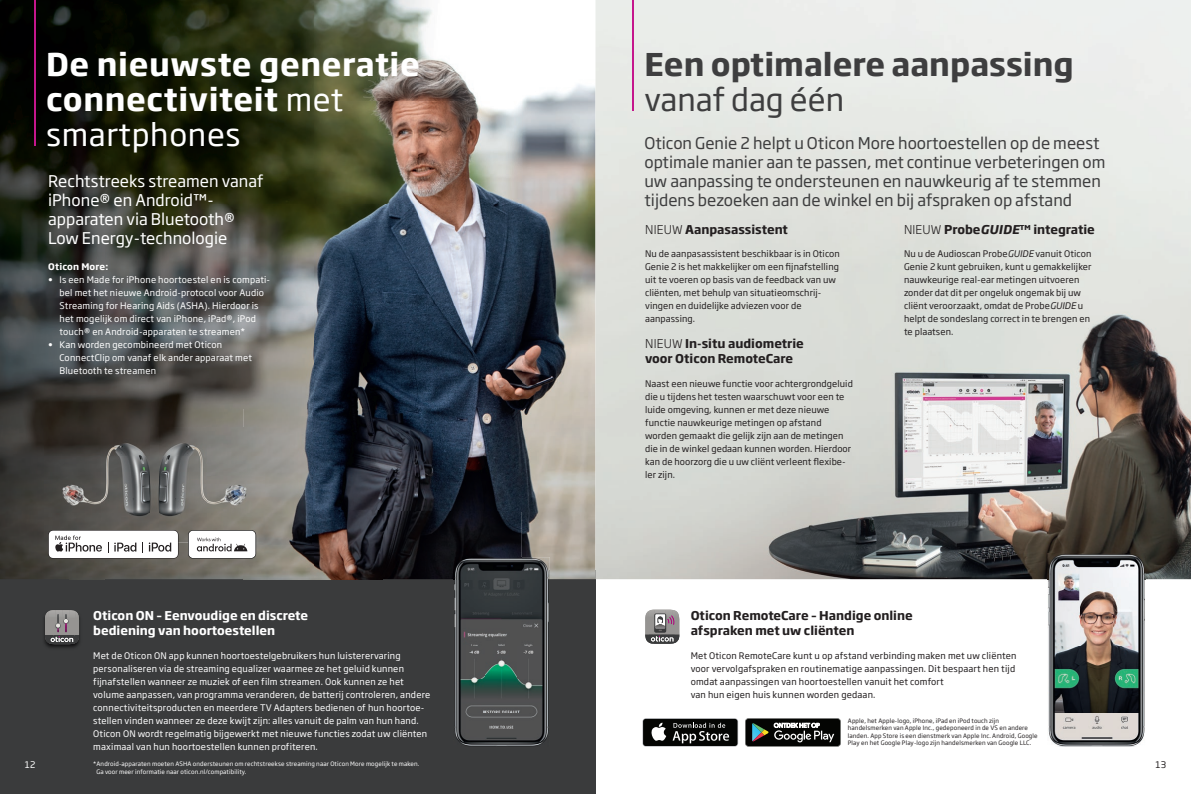
<style>
.page{position:relative;width:1191px;height:794px;background:#fff}
.page>*{position:absolute;margin:0;border:0;box-sizing:border-box;transform-origin:0 0}
.t1{font:700 31px/35px "Soho Gothic Pro";letter-spacing:.02em;color:#fff}
.t2{font:700 31px "Soho Gothic Pro";color:#3e3e3f}
.t3{font:31px "Soho Gothic Pro";color:#3e3e3f}
.t4{font:16px/19px "Soho Gothic Pro";color:#3e3e3f}
.t5{font:16px/19px "Soho Gothic Pro";color:#fff}
.t6{font:700 12px/15px "Soho Gothic Pro";color:#231f20}
.t7{font:700 12px/15px "Soho Gothic Pro";color:#fff}
.t8{font:9px/13px "Soho Gothic Pro";letter-spacing:.01em;color:#231f20}
.t9{font:9px/13px "Soho Gothic Pro";letter-spacing:.02em;color:#fff}
.t10{font:700 9px "Soho Gothic Pro";letter-spacing:.02em;color:#fff}
.t11{font:6px/7.5px "Soho Gothic Pro";letter-spacing:.02em;color:#231f20}
.t12{font:6px/8px "Soho Gothic Pro";letter-spacing:.02em;color:#fff}
.s1{font-weight:400}
.s2{font-weight:300}
.s3{font-style:italic}
</style>
<div class="page">
<div style="left:0;top:571px;width:595px;height:223px;background:#3a3b3c"></div>
<img style="left:522px;top:0;width:669px;height:579px">
<img style="left:44px;top:617px;width:36px;height:31px">
<svg style="left:45px;top:610px;width:34px;height:34px"></svg>
<img style="left:0;top:0;width:522px;height:409px">
<img style="left:244px;top:409px;width:278px;height:170px">
<img style="left:0;top:409px;width:244px;height:34px">
<img style="left:0;top:443px;width:69px;height:136px">
<img style="left:69px;top:542px;width:175px;height:37px">
<img style="left:159px;top:427px;width:106px;height:86px">
<img style="left:159px;top:513px;width:106px;height:29px">
<img style="left:45px;top:427px;width:114px;height:115px">
<svg style="left:645px;top:609px;width:34px;height:34px"></svg>
<svg style="left:642px;top:718px;width:96px;height:28px"></svg>
<div style="left:643px;top:719px;width:94px;height:27px;background:#040503;border-radius:3px"></div>
<svg style="left:651px;top:722px;width:15px;height:19px"></svg>
<svg style="left:672px;top:722px;width:57px;height:21px"></svg>
<svg style="left:745px;top:718px;width:95px;height:28px;background:#363937"></svg>
<img style="left:1047px;top:553px;width:98px;height:193px">
<img style="left:454px;top:579px;width:96px;height:168px">
<img style="left:454px;top:579px;width:64px;height:1px">
<img style="left:522px;top:557px;width:28px;height:22px">
<img style="left:454px;top:557px;width:68px;height:22px">
<svg style="left:48px;top:530px;width:130px;height:28px"></svg>
<svg style="left:188px;top:530px;width:68px;height:28px"></svg>
<hr style="left:632px;top:0;width:2px;height:51px;background:#c5168c">
<hr style="left:632px;top:51px;width:2px;height:60px;background:#c5168c">
<hr style="left:34px;top:0;width:2px;height:51px;background:#c5168c">
<hr style="left:34px;top:51px;width:2px;height:95px;background:#c5168c">
<h1 class="t1" style="left:46px;top:45px;width:375px">De nieuwste generatie connectiviteit <span class="s1">met smartphones</span></h1>
<h2 class="t5" style="left:48px;top:171px;width:217px">Rechtstreeks streamen vanaf iPhone® en Android™- apparaten via Bluetooth®<br>Low Energy-technologie</h2>
<p class="t10" style="left:48px;top:260px;width:62px">Oticon More:</p>
<p class="t9" style="left:60px;top:273px;width:212px;text-indent:-11px">• Is een Made for iPhone hoortoestel en is compati&shy;bel met het nieuwe Android-protocol voor Audio Streaming for Hearing Aids (ASHA). Hierdoor is het mogelijk om direct van iPhone, iPad®, iPod touch® en Android-apparaten te streamen*</p>
<p class="t9" style="left:60px;top:338px;width:194px;text-indent:-11px">• Kan worden gecombineerd met Oticon<br>ConnectClip om vanaf elk ander apparaat met<br>Bluetooth te streamen</p>
<h1 class="t2" style="left:644px;top:40px;width:431px">Een optimalere aanpassing</h1>
<h1 class="t3" style="left:644px;top:75px;width:201px">vanaf dag één</h1>
<p class="t4" style="left:644px;top:133px;width:462px">Oticon Genie 2 helpt u Oticon More hoortoestellen op de meest optimale manier aan te passen, met continue verbeteringen om uw aanpassing te ondersteunen en nauwkeurig af te stemmen tijdens bezoeken aan de winkel en bij afspraken op afstand</p>
<h3 class="t6" style="left:645px;top:221px;width:144px"><span class="s2">NIEUW</span> Aanpasassistent</h3>
<p class="t8" style="left:645px;top:247px;width:196px">Nu de aanpasassistent beschikbaar is in Oticon Genie 2 is het makkelijker om een fijnafstelling uit te voeren op basis van de feedback van uw cliënten, met behulp van situatieomschrij&shy;vingen en duidelijke adviezen voor de aanpassing.</p>
<h3 class="t6" style="left:904px;top:221px;width:192px"><span class="s2">NIEUW</span> Probe<span class="s3">GUIDE</span>™ integratie</h3>
<p class="t8" style="left:904px;top:247px;width:189px">Nu u de Audioscan Probe<span class="s3">GUIDE</span> vanuit Oticon Genie 2 kunt gebruiken, kunt u gemakkelijker nauwkeurige real-ear metingen uitvoeren zonder dat dit per ongeluk ongemak bij uw cliënt veroorzaakt, omdat de Probe<span class="s3">GUIDE</span> u helpt de sondeslang correct in te brengen en te plaatsen.</p>
<h3 class="t6" style="left:645px;top:335px;width:160px"><span class="s2">NIEUW</span> In-situ audiometrie voor Oticon RemoteCare</h3>
<p class="t8" style="left:645px;top:376px;width:209px">Naast een nieuwe functie voor achtergrondgeluid die u tijdens het testen waarschuwt voor een te luide omgeving, kunnen er met deze nieuwe functie nauwkeurige metingen op afstand worden gemaakt die gelijk zijn aan de metingen die in de winkel gedaan kunnen worden. Hierdoor kan de hoorzorg die u uw cliënt verleent flexibe&shy;ler zijn.</p>
<h3 class="t7" style="left:93px;top:607px;width:216px">Oticon ON – Eenvoudige en discrete bediening van hoortoestellen</h3>
<p class="t9" style="left:93px;top:648px;width:339px">Met de Oticon ON app kunnen hoortoestelgebruikers hun luisterervaring personaliseren via de streaming equalizer waarmee ze het geluid kunnen fijnafstellen wanneer ze muziek of een film streamen. Ook kunnen ze het volume aanpassen, van programma veranderen, de batterij controleren, andere connectiviteitsproducten en meerdere TV Adapters bedienen of hun hoortoe&shy;stellen vinden wanneer ze deze kwijt zijn: alles vanuit de palm van hun hand.<br>Oticon ON wordt regelmatig bijgewerkt met nieuwe functies zodat uw cliënten maximaal van hun hoortoestellen kunnen profiteren.</p>
<p class="t12" style="left:97px;top:759px;width:324px;text-indent:-3px">* Android-apparaten moeten ASHA ondersteunen om rechtstreekse streaming naar Oticon More mogelijk te maken.<br>Ga voor meer informatie naar oticon.nl/compatibility.</p>
<h3 class="t6" style="left:690px;top:607px;width:224px">Oticon RemoteCare – Handige online afspraken met uw cliënten</h3>
<p class="t8" style="left:690px;top:648px;width:327px">Met Oticon RemoteCare kunt u op afstand verbinding maken met uw cliënten voor vervolgafspraken en routinematige aanpassingen. Dit bespaart hen tijd omdat aanpassingen van hoortoestellen vanuit het comfort<br>van hun eigen huis kunnen worden gedaan.</p>
<p class="t11" style="left:848px;top:716px;width:191px">Apple, het Apple-logo, iPhone, iPad en iPod touch zijn handelsmerken van Apple Inc., gedeponeerd in de VS en andere landen. App Store is een dienstmerk van Apple Inc. Android, Google Play en het Google Play-logo zijn handelsmerken van Google LLC.</p>
<p class="t9" style="left:25px;top:757px;width:12px">12</p>
<p class="t8" style="left:1155px;top:757px;width:12px">13</p>
</div>
